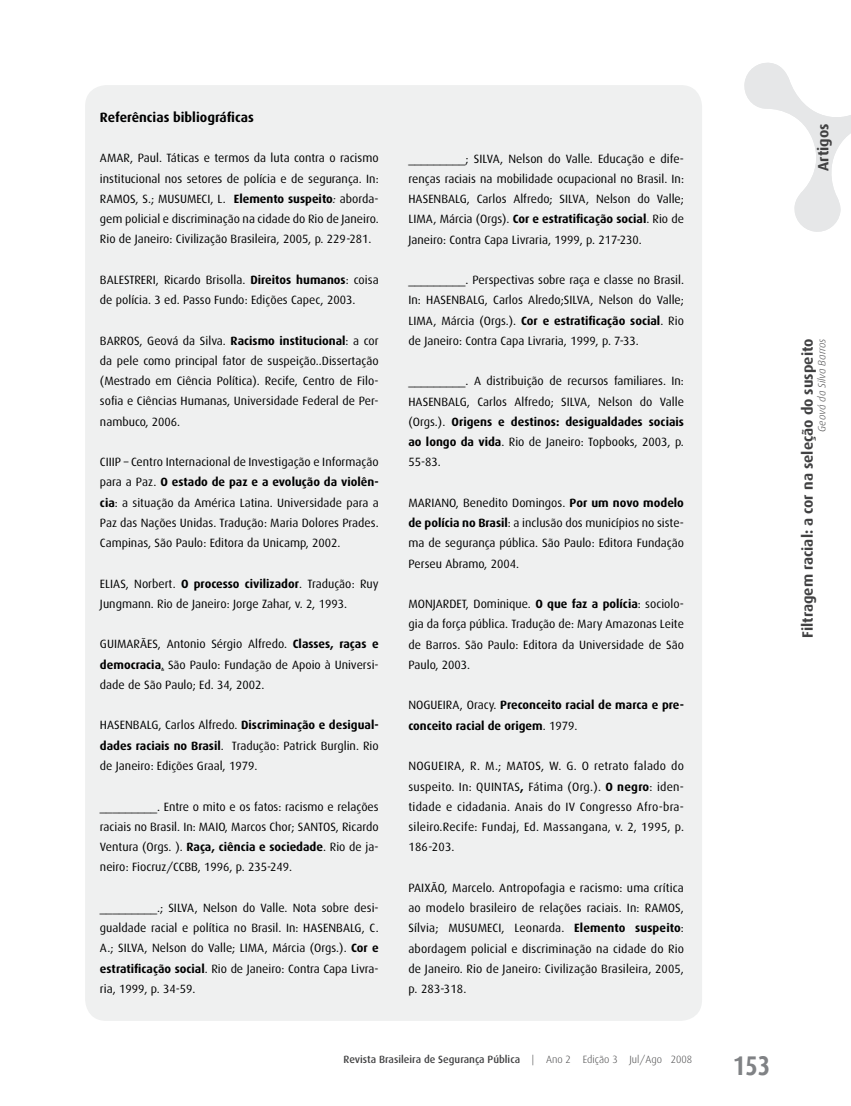
<style>
.page{position:relative;width:851px;height:1106px;background:#fff}
.page>*{position:absolute;margin:0;border:0;box-sizing:border-box;transform-origin:0 0}
.t1{font:700 27px "Dax Condensed";color:#808285}
.t2{font:700 15px "Dax";color:#414142}
.t3{font:700 13.5px "Dax";color:#000}
.t4{font:12px/20.2px "Dax";color:#000;text-align:justify}
.t5{font:700 12px/20.2px "Dax";color:#000}
.t6{font:500 10.5px "Dax";color:#414142}
.t7{font:italic 300 10.5px "Dax";color:#414142}
.s1{font-weight:700}
.s2{font-style:italic}
.s3{font-weight:400}
.s4{font-weight:300}
</style>
<div class="page">
<svg style="left:744px;top:62px;width:106px;height:170px"></svg>
<div style="left:85px;top:85px;width:617px;height:935px;background:#eff0f0;border-radius:21px"></div>
<p class="t3" style="left:100px;top:109px;width:155px">Referências bibliográficas</p>
<p class="t4" style="left:100px;top:148px;width:280px">AMAR, Paul. Táticas e termos da luta contra o racismo institucional nos setores de polícia e de segurança. In:<br>RAMOS, S.; MUSUMECI, L. <span class="s1">Elemento suspeito</span><span class="s2">:</span> aborda&shy;gem policial e discriminação na cidade do Rio de Janeiro.<br>Rio de Janeiro: Civilização Brasileira, 2005, p. 229-281.</p>
<p class="t4" style="left:100px;top:270px;width:280px">BALESTRERI, Ricardo Brisolla. <span class="s1">Direitos humanos</span>: coisa de polícia. 3 ed. Passo Fundo: Edições Capec, 2003.</p>
<p class="t4" style="left:100px;top:330px;width:280px">BARROS, Geová da Silva. <span class="s1">Racismo institucional</span>: a cor da pele como principal fator de suspeição..Dissertação (Mestrado em Ciência Política). Recife, Centro de Filo&shy;sofia e Ciências Humanas, Universidade Federal de Per&shy;nambuco, 2006.</p>
<p class="t4" style="left:100px;top:452px;width:280px">CIIIP – Centro Internacional de Investigação e Informação para a Paz. <span class="s1">O estado de paz e a evolução da violên&shy;cia</span>: a situação da América Latina. Universidade para a Paz das Nações Unidas. Tradução: Maria Dolores Prades.<br>Campinas, São Paulo: Editora da Unicamp, 2002.</p>
<p class="t4" style="left:100px;top:573px;width:280px">ELIAS, Norbert. <span class="s1">O processo civilizador</span>. Tradução: Ruy<br>Jungmann. Rio de Janeiro: Jorge Zahar, v. 2, 1993.</p>
<p class="t4" style="left:100px;top:634px;width:280px">GUIMARÃES, Antonio Sérgio Alfredo. <span class="s1">Classes, raças e democracia</span>. São Paulo: Fundação de Apoio à Universi&shy;dade de São Paulo; Ed. 34, 2002.</p>
<p class="t4" style="left:100px;top:715px;width:280px">HASENBALG, Carlos Alfredo. <span class="s1">Discriminação e desigual&shy;dades raciais no Brasil</span>. Tradução: Patrick Burglin. Rio de Janeiro: Edições Graal, 1979.</p>
<p class="t4" style="left:100px;top:796px;width:280px">_________. Entre o mito e os fatos: racismo e relações raciais no Brasil. In: MAIO, Marcos Chor; SANTOS, Ricardo Ventura (Orgs. ). <span class="s1">Raça, ciência e sociedade</span>. Rio de ja&shy;neiro: Fiocruz/CCBB, 1996, p. 235-249.</p>
<p class="t4" style="left:100px;top:897px;width:280px">_________.; SILVA, Nelson do Valle. Nota sobre desi&shy;gualdade racial e política no Brasil. In: HASENBALG, C.<br>A.; SILVA, Nelson do Valle; LIMA, Márcia (Orgs.). <span class="s1">Cor e estratificação social</span>. Rio de Janeiro: Contra Capa Livra&shy;ria, 1999, p. 34-59.</p>
<p class="t4" style="left:408px;top:148px;width:277px">_________; SILVA, Nelson do Valle. Educação e dife&shy;renças raciais na mobilidade ocupacional no Brasil. In:<br>HASENBALG, Carlos Alfredo; SILVA, Nelson do Valle; LIMA, Márcia (Orgs). <span class="s1">Cor e estratificação social</span>. Rio de Janeiro: Contra Capa Livraria, 1999, p. 217-230.</p>
<p class="t4" style="left:408px;top:270px;width:277px">_________. Perspectivas sobre raça e classe no Brasil.<br>In: HASENBALG, Carlos Alredo;SILVA, Nelson do Valle; LIMA, Márcia (Orgs.). <span class="s1">Cor e estratificação social</span>. Rio de Janeiro: Contra Capa Livraria, 1999, p. 7-33.</p>
<p class="t4" style="left:408px;top:371px;width:277px">_________. A distribuição de recursos familiares. In:<br>HASENBALG, Carlos Alfredo; SILVA, Nelson do Valle (Orgs.). <span class="s1">Origens e destinos: desigualdades sociais ao longo da vida</span>. Rio de Janeiro: Topbooks, 2003, p.<br>55-83.</p>
<p class="t4" style="left:408px;top:493px;width:277px">MARIANO, Benedito Domingos. <span class="s1">Por um novo modelo de polícia no Brasil</span>: a inclusão dos municípios no siste&shy;ma de segurança pública. São Paulo: Editora Fundação Perseu Abramo, 2004.</p>
<p class="t4" style="left:408px;top:594px;width:277px">MONJARDET, Dominique. <span class="s1">O que faz a polícia</span>: sociolo&shy;gia da força pública. Tradução de: Mary Amazonas Leite de Barros. São Paulo: Editora da Universidade de São Paulo, 2003.</p>
<p class="t5" style="left:408px;top:695px;width:277px"><span class="s3">NOGUEIRA, Oracy.</span> Preconceito racial de marca e pre&shy;conceito racial de origem<span class="s3">. 1979.</span></p>
<p class="t4" style="left:408px;top:756px;width:277px">NOGUEIRA, R. M.; MATOS, W. G. O retrato falado do suspeito. In: QUINTAS<span class="s1">,</span> Fátima (Org.). <span class="s1">O negro</span>: iden&shy;tidade e cidadania. Anais do IV Congresso Afro-bra&shy;sileiro.Recife: Fundaj, Ed. Massangana, v. 2, 1995, p.<br>186-203.</p>
<p class="t4" style="left:408px;top:877px;width:277px">PAIXÃO, Marcelo. Antropofagia e racismo: uma crítica ao modelo brasileiro de relações raciais. In: RAMOS, Sílvia; MUSUMECI, Leonarda. <span class="s1">Elemento suspeito</span>: abordagem policial e discriminação na cidade do Rio de Janeiro. Rio de Janeiro: Civilização Brasileira, 2005, p. 283-318.</p>
<p class="t6" style="left:343px;top:1054px;width:350px">Revista Brasileira de Segurança Pública <span class="s4">| Ano 2 Edição 3 Jul/Ago 2008</span></p>
<h1 class="t1" style="left:733px;top:1050px;width:39px">153</h1>
<p class="t2" style="left:814px;top:171px;width:49px;rotate:-90deg">Artigos</p>
<p class="t2" style="left:799px;top:638px;width:301px;rotate:-90deg">Filtragem racial: a cor na seleção do suspeito</p>
<p class="t7" style="left:815px;top:431px;width:95px;rotate:-90deg">Geová da Silva Barros</p>
</div>
